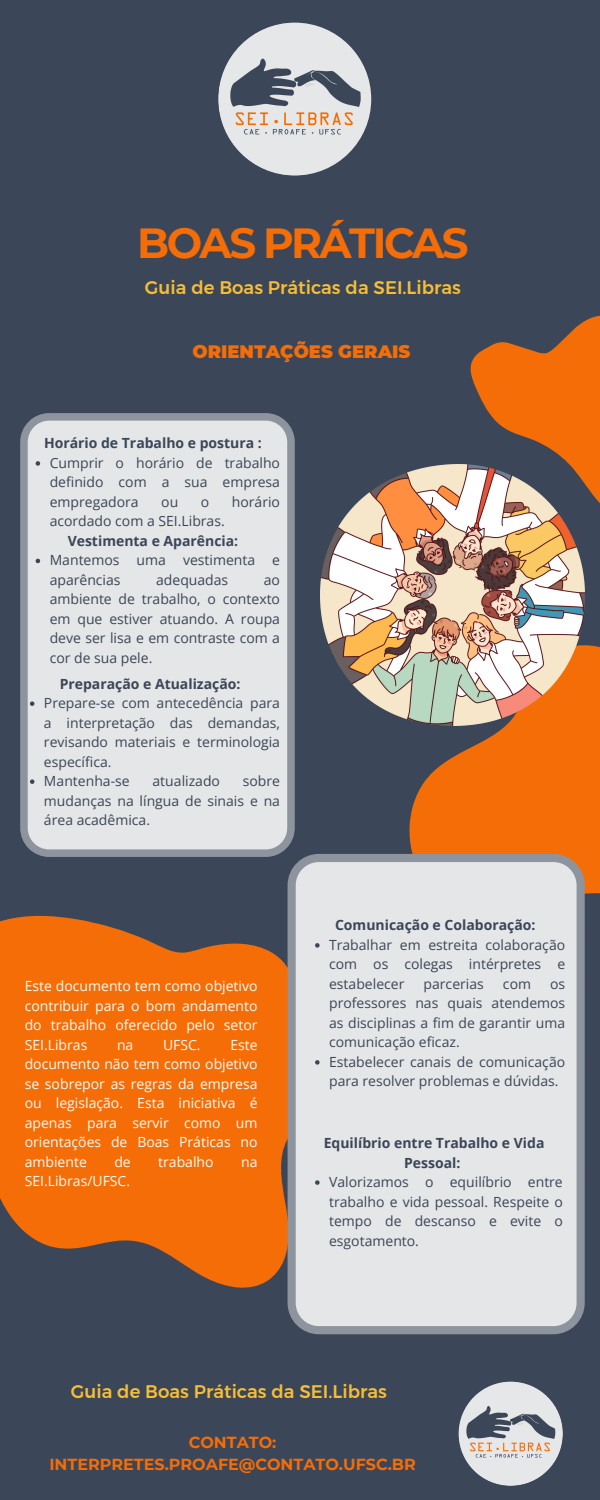
<style>
.page{position:relative;width:600px;height:1500px;background:#3b4658}
.page>*{position:absolute;margin:0;border:0;box-sizing:border-box;transform-origin:0 0}
.t1{font:700 42px "Montserrat";letter-spacing:-.06em;color:#f46d07}
.t2{font:18.2px "Kief Montaser Medium";color:#f6be37}
.t3{font:900 18px "Montserrat";color:#f46d07}
.t4{font:700 16px/21.9px "Montserrat";color:#f46d07;text-align:center}
.t5{font:14px/19.5px "Open Sans";color:#3b4658;text-align:justify}
.t6{font:14px/19.5px "Open Sans";color:#fffbf7;text-align:justify}
.t7{font:700 14px/19.5px "Open Sans";color:#3b4658;text-align:center}
</style>
<div class="page">
<svg style="left:0;top:914px;width:288px;height:374px;background:#d86712"></svg>
<svg style="left:409px;top:645px;width:191px;height:249px;background:#dd6811"></svg>
<svg style="left:288px;top:854px;width:297px;height:480px;background:#dddedf"></svg>
<svg style="left:20px;top:413px;width:275px;height:444px;background:#dcdddf"></svg>
<img style="left:218px;top:23px;width:153px;height:153px;border-radius:50%">
<img style="left:459px;top:1382px;width:104px;height:104px;border-radius:50%">
<svg style="left:459px;top:315px;width:141px;height:188px;fill:#f46d07"></svg>
<img style="left:320px;top:465px;width:265px;height:261px">
<svg style="left:315px;top:943px;width:5px;height:5px"></svg>
<svg style="left:315px;top:1060px;width:5px;height:5px"></svg>
<svg style="left:36px;top:461px;width:4px;height:5px"></svg>
<svg style="left:36px;top:559px;width:4px;height:4px"></svg>
<svg style="left:30px;top:701px;width:4px;height:5px"></svg>
<svg style="left:30px;top:779px;width:4px;height:5px"></svg>
<svg style="left:315px;top:1180px;width:5px;height:5px"></svg>
<p class="t1" style="left:137px;top:217px;width:333px">BOAS PRÁTICAS</p>
<p class="t2" style="left:145px;top:276px;width:317px">Guia de Boas Práticas da SEI.Libras</p>
<p class="t3" style="left:192px;top:340px;width:219px">ORIENTAÇÕES GERAIS</p>
<p class="t7" style="left:44px;top:433px;width:219px">Horário de Trabalho e postura :</p>
<p class="t5" style="left:50px;top:453px;width:232px">Cumprir o horário de trabalho definido com a sua empresa empregadora</p>
<p class="t5" style="left:161px;top:492px;width:19px">ou</p>
<p class="t5" style="left:201px;top:492px;width:10px">o</p>
<p class="t5" style="left:232px;top:492px;width:50px">horário</p>
<p class="t5" style="left:50px;top:511px;width:177px">acordado com a SEI.Libras.</p>
<p class="t5" style="left:50px;top:550px;width:232px">Mantemos uma vestimenta e aparências</p>
<p class="t7" style="left:68px;top:531px;width:172px">Vestimenta e Aparência:</p>
<p class="t5" style="left:156px;top:570px;width:74px">adequadas</p>
<p class="t5" style="left:50px;top:570px;width:232px;text-indent:214px">ao ambiente de trabalho, o contexto em que estiver atuando. A roupa deve ser lisa e em contraste com a cor de sua pele.</p>
<p class="t7" style="left:60px;top:674px;width:182px">Preparação e Atualização:</p>
<p class="t5" style="left:44px;top:693px;width:238px">Prepare-se com antecedência para a interpretação das demandas, revisando materiais e terminologia específica.</p>
<p class="t5" style="left:44px;top:771px;width:87px">Mantenha-se</p>
<p class="t5" style="left:153px;top:771px;width:69px">atualizado</p>
<p class="t5" style="left:44px;top:771px;width:238px;text-indent:199px">sobre mudanças na língua de sinais e na área acadêmica.</p>
<p class="t6" style="left:25px;top:976px;width:234px">Este documento tem como objetivo contribuir para o bom andamento do trabalho oferecido pelo setor SEI.Libras</p>
<p class="t6" style="left:117px;top:1035px;width:18px">na</p>
<p class="t6" style="left:163px;top:1035px;width:39px">UFSC.</p>
<p class="t6" style="left:25px;top:1035px;width:234px;text-indent:206px">Este documento não tem como objetivo se sobrepor as regras da empresa ou legislação. Esta iniciativa é apenas para servir como um orientações de Boas Práticas no ambiente</p>
<p class="t6" style="left:114px;top:1152px;width:18px">de</p>
<p class="t6" style="left:158px;top:1152px;width:57px">trabalho</p>
<p class="t6" style="left:241px;top:1152px;width:18px">na</p>
<p class="t6" style="left:25px;top:1171px;width:107px">SEI.Libras/UFSC.</p>
<p class="t7" style="left:335px;top:915px;width:202px">Comunicação e Colaboração:</p>
<p class="t5" style="left:329px;top:935px;width:238px">Trabalhar em estreita colaboração com os colegas intérpretes e estabelecer</p>
<p class="t5" style="left:424px;top:974px;width:62px">parcerias</p>
<p class="t5" style="left:503px;top:974px;width:30px">com</p>
<p class="t5" style="left:329px;top:974px;width:238px;text-indent:221px">os professores nas quais atendemos as disciplinas a fim de garantir uma comunicação eficaz.</p>
<p class="t5" style="left:329px;top:1052px;width:238px">Estabelecer canais de comunicação para resolver problemas e dúvidas.</p>
<p class="t7" style="left:324px;top:1133px;width:222px">Equilíbrio entre Trabalho e Vida<br>Pessoal:</p>
<p class="t5" style="left:329px;top:1172px;width:235px">Valorizamos o equilíbrio entre trabalho e vida pessoal. Respeite o tempo de descanso e evite o esgotamento.</p>
<p class="t2" style="left:71px;top:1381px;width:317px">Guia de Boas Práticas da SEI.Libras</p>
<p class="t4" style="left:49px;top:1431px;width:368px">CONTATO:<br>INTERPRETES.PROAFE@CONTATO.UFSC.BR</p>
</div>
